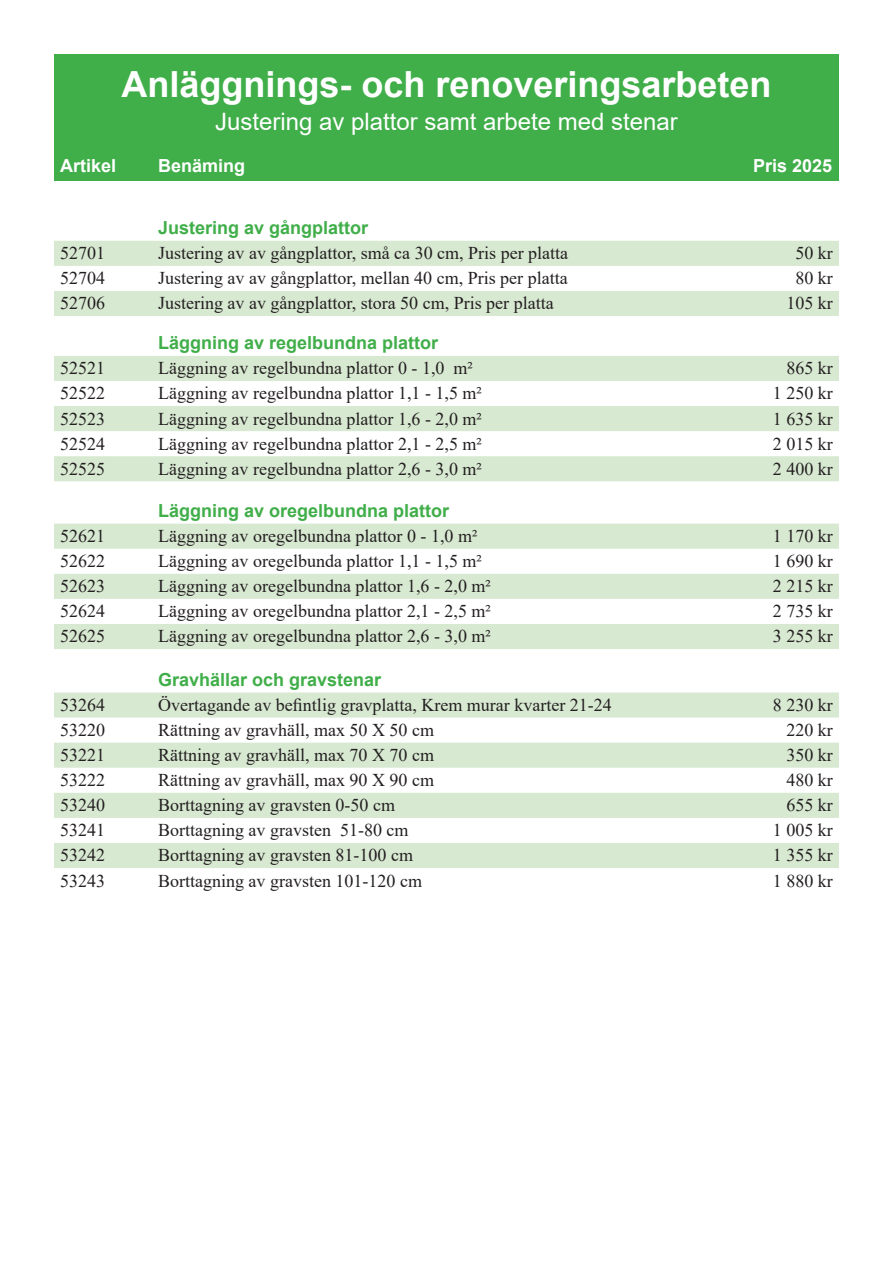
<style>
.page{position:relative;width:893px;height:1263px;background:#fff}
.page>*{position:absolute;margin:0;border:0;box-sizing:border-box;transform-origin:0 0}
.t1{font:700 36px "Arial";color:#fff}
.t2{font:24px "Arial";color:#fff}
.t3{font:18px "Times New Roman";color:#231f20}
.t4{font:700 18px "Arial";color:#40ae49}
.t5{font:700 18px "Arial";color:#fff}
</style>
<div class="page">
<div style="left:54px;top:54px;width:785px;height:127px;background:#40ae49"></div>
<svg style="left:54px;top:241px;width:785px;height:75px;fill:#d8e9d2"></svg>
<svg style="left:54px;top:356px;width:785px;height:125px;fill:#d8e9d2"></svg>
<svg style="left:54px;top:524px;width:785px;height:125px;fill:#d8e9d2"></svg>
<svg style="left:54px;top:692px;width:785px;height:176px;fill:#d8e9d2"></svg>
<p class="t1" style="left:121px;top:59px;width:652px">Anläggnings- och renoveringsarbeten</p>
<p class="t2" style="left:215px;top:105px;width:464px">Justering av plattor samt arbete med stenar</p>
<p class="t5" style="left:60px;top:153px;width:58px">Artikel</p>
<p class="t5" style="left:158px;top:153px;width:89px">Benäming</p>
<p class="t5" style="left:753px;top:153px;width:81px">Pris 2025</p>
<p class="t4" style="left:158px;top:215px;width:212px">Justering av gångplattor</p>
<p class="t3" style="left:60px;top:241px;width:46px">52701</p>
<p class="t3" style="left:158px;top:241px;width:412px">Justering av av gångplattor, små ca 30 cm, Pris per platta</p>
<p class="t3" style="left:795px;top:241px;width:39px">50 kr</p>
<p class="t3" style="left:60px;top:266px;width:46px">52704</p>
<p class="t3" style="left:158px;top:266px;width:411px">Justering av av gångplattor, mellan 40 cm, Pris per platta</p>
<p class="t3" style="left:795px;top:266px;width:39px">80 kr</p>
<p class="t3" style="left:60px;top:291px;width:46px">52706</p>
<p class="t3" style="left:158px;top:291px;width:397px">Justering av av gångplattor, stora 50 cm, Pris per platta</p>
<p class="t3" style="left:786px;top:291px;width:48px">105 kr</p>
<p class="t4" style="left:158px;top:330px;width:282px">Läggning av regelbundna plattor</p>
<p class="t3" style="left:60px;top:356px;width:46px">52521</p>
<p class="t3" style="left:158px;top:356px;width:316px">Läggning av regelbundna plattor 0 - 1,0 m²</p>
<p class="t3" style="left:786px;top:356px;width:48px">865 kr</p>
<p class="t3" style="left:60px;top:381px;width:46px">52522</p>
<p class="t3" style="left:158px;top:381px;width:325px">Läggning av regelbundna plattor 1,1 - 1,5 m²</p>
<p class="t3" style="left:773px;top:381px;width:61px">1 250 kr</p>
<p class="t3" style="left:60px;top:406px;width:46px">52523</p>
<p class="t3" style="left:158px;top:406px;width:325px">Läggning av regelbundna plattor 1,6 - 2,0 m²</p>
<p class="t3" style="left:773px;top:406px;width:61px">1 635 kr</p>
<p class="t3" style="left:60px;top:431px;width:46px">52524</p>
<p class="t3" style="left:158px;top:431px;width:325px">Läggning av regelbundna plattor 2,1 - 2,5 m²</p>
<p class="t3" style="left:773px;top:431px;width:61px">2 015 kr</p>
<p class="t3" style="left:60px;top:456px;width:46px">52525</p>
<p class="t3" style="left:158px;top:456px;width:325px">Läggning av regelbundna plattor 2,6 - 3,0 m²</p>
<p class="t3" style="left:773px;top:456px;width:61px">2 400 kr</p>
<p class="t4" style="left:158px;top:498px;width:293px">Läggning av oregelbundna plattor</p>
<p class="t3" style="left:60px;top:523px;width:46px">52621</p>
<p class="t3" style="left:158px;top:523px;width:321px">Läggning av oregelbundna plattor 0 - 1,0 m²</p>
<p class="t3" style="left:773px;top:523px;width:61px">1 170 kr</p>
<p class="t3" style="left:60px;top:548px;width:46px">52622</p>
<p class="t3" style="left:158px;top:548px;width:325px">Läggning av oregelbunda plattor 1,1 - 1,5 m²</p>
<p class="t3" style="left:773px;top:548px;width:61px">1 690 kr</p>
<p class="t3" style="left:60px;top:574px;width:46px">52623</p>
<p class="t3" style="left:158px;top:574px;width:334px">Läggning av oregelbundna plattor 1,6 - 2,0 m²</p>
<p class="t3" style="left:773px;top:574px;width:61px">2 215 kr</p>
<p class="t3" style="left:60px;top:599px;width:46px">52624</p>
<p class="t3" style="left:158px;top:599px;width:334px">Läggning av oregelbundna plattor 2,1 - 2,5 m²</p>
<p class="t3" style="left:773px;top:599px;width:61px">2 735 kr</p>
<p class="t3" style="left:60px;top:624px;width:46px">52625</p>
<p class="t3" style="left:158px;top:624px;width:334px">Läggning av oregelbundna plattor 2,6 - 3,0 m²</p>
<p class="t3" style="left:773px;top:624px;width:61px">3 255 kr</p>
<p class="t4" style="left:158px;top:666px;width:225px">Gravhällar och gravstenar</p>
<p class="t3" style="left:60px;top:692px;width:46px">53264</p>
<p class="t3" style="left:158px;top:692px;width:455px">Övertagande av befintlig gravplatta, Krem murar kvarter 21-24</p>
<p class="t3" style="left:773px;top:692px;width:61px">8 230 kr</p>
<p class="t3" style="left:60px;top:717px;width:46px">53220</p>
<p class="t3" style="left:158px;top:717px;width:277px">Rättning av gravhäll, max 50 X 50 cm</p>
<p class="t3" style="left:786px;top:717px;width:48px">220 kr</p>
<p class="t3" style="left:60px;top:742px;width:46px">53221</p>
<p class="t3" style="left:158px;top:742px;width:277px">Rättning av gravhäll, max 70 X 70 cm</p>
<p class="t3" style="left:786px;top:742px;width:48px">350 kr</p>
<p class="t3" style="left:60px;top:767px;width:46px">53222</p>
<p class="t3" style="left:158px;top:767px;width:277px">Rättning av gravhäll, max 90 X 90 cm</p>
<p class="t3" style="left:786px;top:767px;width:48px">480 kr</p>
<p class="t3" style="left:60px;top:792px;width:46px">53240</p>
<p class="t3" style="left:158px;top:792px;width:238px">Borttagning av gravsten 0-50 cm</p>
<p class="t3" style="left:786px;top:792px;width:48px">655 kr</p>
<p class="t3" style="left:60px;top:818px;width:46px">53241</p>
<p class="t3" style="left:158px;top:818px;width:252px">Borttagning av gravsten 51-80 cm</p>
<p class="t3" style="left:773px;top:818px;width:61px">1 005 kr</p>
<p class="t3" style="left:60px;top:843px;width:46px">53242</p>
<p class="t3" style="left:158px;top:843px;width:256px">Borttagning av gravsten 81-100 cm</p>
<p class="t3" style="left:773px;top:843px;width:61px">1 355 kr</p>
<p class="t3" style="left:60px;top:868px;width:46px">53243</p>
<p class="t3" style="left:158px;top:868px;width:265px">Borttagning av gravsten 101-120 cm</p>
<p class="t3" style="left:773px;top:868px;width:61px">1 880 kr</p>
</div>
